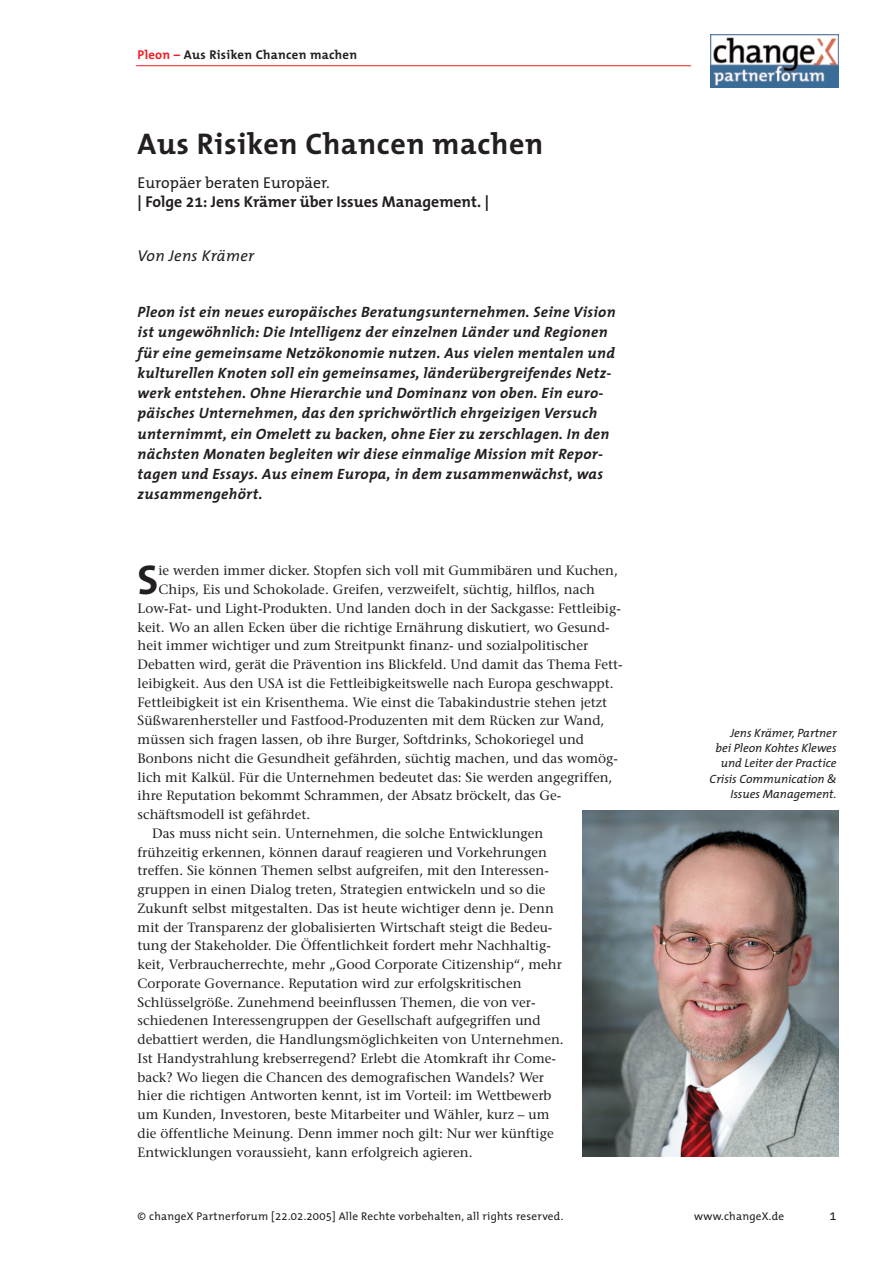
<style>
.page{position:relative;width:893px;height:1262px;background:#fff}
.page>*{position:absolute;margin:0;border:0;box-sizing:border-box;transform-origin:0 0}
.t1{font:700 41.7px "The Mix Expo";color:#231f20}
.t2{font:700 30px "The Mix Expo";letter-spacing:.02em;color:#231f20}
.t3{font:700 15.75px "The Mix Expo";color:#231f20}
.t4{font:15.75px "The Mix Expo";color:#231f20}
.t5{font:italic 15.75px "The Mix Expo";letter-spacing:.02em;color:#231f20}
.t6{font:italic 700 15px/20.2px "The Mix Expo";letter-spacing:.02em;color:#231f20}
.t7{font:13.5px "Stone Serif";color:#231f20}
.t8{font:700 12.75px "The Mix Expo";letter-spacing:.02em;color:#231f20}
.t9{font:12.75px "The Mix Expo";color:#231f20}
.t10{font:italic 12px/15.5px "The Mix Expo";color:#231f20;text-align:right}
.t11{font:11.25px "The Mix Expo";letter-spacing:.02em;color:#231f20}
.s1{color:#ee1e24}
</style>
<div class="page">
<div style="left:709px;top:34px;width:133px;height:56px;background:linear-gradient(to right,#fff,#fff)"></div>
<img style="left:710px;top:35px;width:128px;height:53px">
<hr style="left:136px;top:65px;width:555px;height:1px;background:#ee1e24">
<img style="left:582px;top:810px;width:256px;height:347px">
<p class="t8" style="left:138px;top:50px;width:221px"><span class="s1">Pleon –</span> Aus Risiken Chancen machen</p>
<h2 class="t2" style="left:138px;top:132px;width:407px">Aus Risiken Chancen machen</h2>
<p class="t4" style="left:138px;top:176px;width:194px">Europäer beraten Europäer.</p>
<p class="t3" style="left:138px;top:195px;width:353px">| Folge 21: Jens Krämer über Issues Management. |</p>
<p class="t5" style="left:138px;top:249px;width:118px">Von Jens Krämer</p>
<p class="t6" style="left:138px;top:303px;width:479px">Pleon ist ein neues europäisches Beratungsunternehmen. Seine Vision ist ungewöhnlich: Die Intelligenz der einzelnen Länder und Regionen für eine gemeinsame Netzökonomie nutzen. Aus vielen mentalen und kulturellen Knoten soll ein gemeinsames, länderübergreifendes Netz&shy;werk entstehen. Ohne Hierarchie und Dominanz von oben. Ein euro&shy;päisches Unternehmen, das den sprichwörtlich ehrgeizigen Versuch unternimmt, ein Omelett zu backen, ohne Eier zu zerschlagen. In den nächsten Monaten begleiten wir diese einmalige Mission mit Repor&shy;tagen und Essays. Aus einem Europa, in dem zusammenwächst, was zusammengehört.</p>
<h1 class="t1" style="left:138px;top:563px;width:22px">S</h1>
<p class="t7" style="left:158px;top:565px;width:461px">ie werden immer dicker. Stopfen sich voll mit Gummibären und Kuchen,</p>
<p class="t7" style="left:158px;top:584px;width:438px">Chips, Eis und Schokolade. Greifen, verzweifelt, süchtig, hilflos, nach</p>
<p class="t7" style="left:138px;top:603px;width:484px">Low-Fat- und Light-Produkten. Und landen doch in der Sackgasse: Fettleibig-</p>
<p class="t7" style="left:138px;top:621px;width:473px">keit. Wo an allen Ecken über die richtige Ernährung diskutiert, wo Gesund-</p>
<p class="t7" style="left:138px;top:640px;width:452px">heit immer wichtiger und zum Streitpunkt finanz- und sozialpolitischer</p>
<p class="t7" style="left:138px;top:659px;width:486px">Debatten wird, gerät die Prävention ins Blickfeld. Und damit das Thema Fett-</p>
<p class="t7" style="left:138px;top:678px;width:477px">leibigkeit. Aus den USA ist die Fettleibigkeitswelle nach Europa geschwappt.</p>
<p class="t7" style="left:138px;top:696px;width:471px">Fettleibigkeit ist ein Krisenthema. Wie einst die Tabakindustrie stehen jetzt</p>
<p class="t7" style="left:138px;top:715px;width:468px">Süßwarenhersteller und Fastfood-Produzenten mit dem Rücken zur Wand,</p>
<p class="t7" style="left:138px;top:734px;width:448px">müssen sich fragen lassen, ob ihre Burger, Softdrinks, Schokoriegel und</p>
<p class="t7" style="left:138px;top:753px;width:482px">Bonbons nicht die Gesundheit gefährden, süchtig machen, und das womög-</p>
<p class="t7" style="left:138px;top:771px;width:476px">lich mit Kalkül. Für die Unternehmen bedeutet das: Sie werden angegriffen,</p>
<p class="t7" style="left:138px;top:790px;width:425px">ihre Reputation bekommt Schrammen, der Absatz bröckelt, das Ge-</p>
<p class="t7" style="left:138px;top:809px;width:174px">schäftsmodell ist gefährdet.</p>
<p class="t7" style="left:152px;top:828px;width:393px">Das muss nicht sein. Unternehmen, die solche Entwicklungen</p>
<p class="t7" style="left:138px;top:846px;width:411px">frühzeitig erkennen, können darauf reagieren und Vorkehrungen</p>
<p class="t7" style="left:138px;top:865px;width:413px">treffen. Sie können Themen selbst aufgreifen, mit den Interessen-</p>
<p class="t7" style="left:138px;top:884px;width:409px">gruppen in einen Dialog treten, Strategien entwickeln und so die</p>
<p class="t7" style="left:138px;top:903px;width:418px">Zukunft selbst mitgestalten. Das ist heute wichtiger denn je. Denn</p>
<p class="t7" style="left:138px;top:921px;width:416px">mit der Transparenz der globalisierten Wirtschaft steigt die Bedeu-</p>
<p class="t7" style="left:138px;top:940px;width:415px">tung der Stakeholder. Die Öffentlichkeit fordert mehr Nachhaltig-</p>
<p class="t7" style="left:138px;top:959px;width:426px">keit, Verbraucherrechte, mehr „Good Corporate Citizenship“, mehr</p>
<p class="t7" style="left:138px;top:978px;width:385px">Corporate Governance. Reputation wird zur erfolgskritischen</p>
<p class="t7" style="left:138px;top:996px;width:399px">Schlüsselgröße. Zunehmend beeinflussen Themen, die von ver-</p>
<p class="t7" style="left:138px;top:1015px;width:404px">schiedenen Interessengruppen der Gesellschaft aufgegriffen und</p>
<p class="t7" style="left:138px;top:1034px;width:427px">debattiert werden, die Handlungsmöglichkeiten von Unternehmen.</p>
<p class="t7" style="left:138px;top:1053px;width:420px">Ist Handystrahlung krebserregend? Erlebt die Atomkraft ihr Come-</p>
<p class="t7" style="left:138px;top:1071px;width:408px">back? Wo liegen die Chancen des demografischen Wandels? Wer</p>
<p class="t7" style="left:138px;top:1090px;width:415px">hier die richtigen Antworten kennt, ist im Vorteil: im Wettbewerb</p>
<p class="t7" style="left:138px;top:1109px;width:413px">um Kunden, Investoren, beste Mitarbeiter und Wähler, kurz – um</p>
<p class="t7" style="left:138px;top:1128px;width:417px">die öffentliche Meinung. Denn immer noch gilt: Nur wer künftige</p>
<p class="t7" style="left:138px;top:1146px;width:336px">Entwicklungen voraussieht, kann erfolgreich agieren.</p>
<p class="t10" style="left:709px;top:726px;width:128px">Jens Krämer, Partner<br>bei Pleon Kohtes Klewes und Leiter der Practice<br>Crisis Communication &amp;<br>Issues Management.</p>
<p class="t11" style="left:138px;top:1211px;width:427px">© changeX Partnerforum [22.02.2005] Alle Rechte vorbehalten, all rights reserved.</p>
<p class="t11" style="left:694px;top:1211px;width:91px">www.changeX.de</p>
<p class="t9" style="left:829px;top:1210px;width:9px">1</p>
</div>
